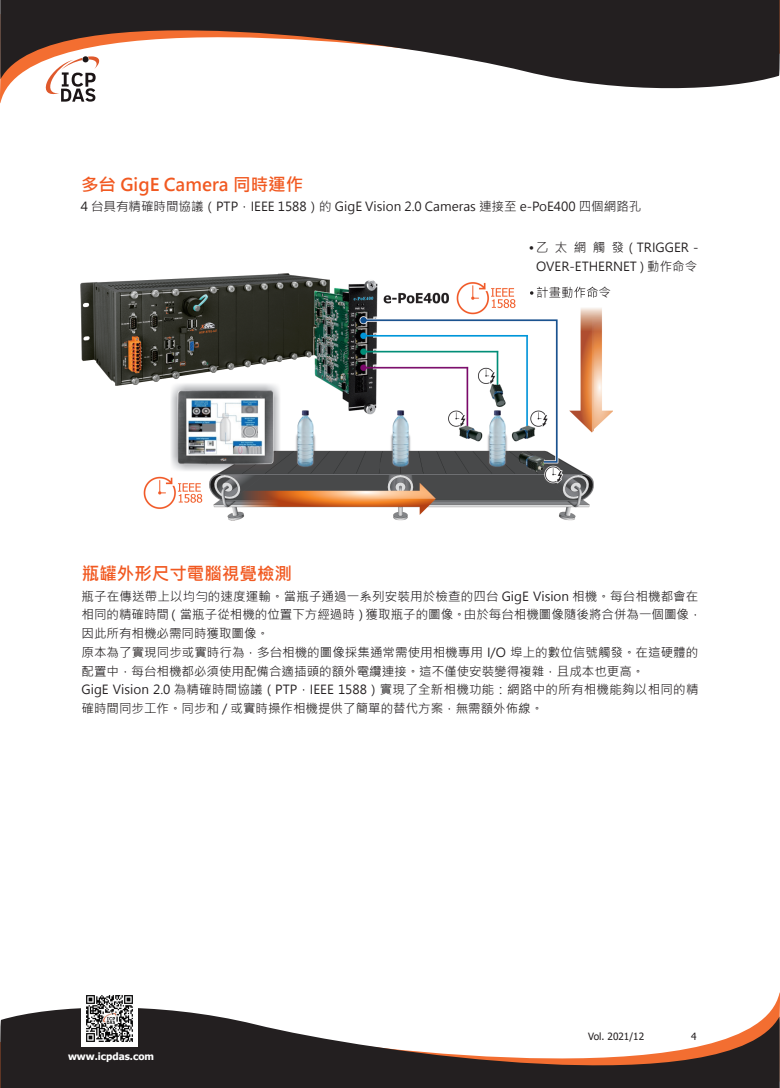
<style>
.page{position:relative;width:780px;height:1088px;background:#fff}
.page>*{position:absolute;margin:0;border:0;box-sizing:border-box;transform-origin:0 0}
.t1{font:700 17.5px "Microsoft Jheng Hei";color:#f15921}
.t2{font:12.5px/18.8px "Microsoft Jheng Hei";color:#231f20}
.t3{font:700 10px "Tahoma";color:#fff}
.t4{font:10px "Tahoma";color:#231f20}
</style>
<div class="page">
<svg style="left:0;top:1000px;width:779px;height:88px;fill:#231f20"></svg>
<svg style="left:0;top:0;width:779px;height:95px;fill:#231f20"></svg>
<svg style="left:46px;top:56px;width:53px;height:46px"></svg>
<img style="left:81px;top:995px;width:56px;height:51px">
<img style="left:81px;top:274px;width:512px;height:246px">
<svg style="left:530px;top:291px;width:4px;height:6px"></svg>
<img style="left:537px;top:287px;width:56px;height:11px">
<img style="left:569px;top:303px;width:44px;height:129px">
<h1 class="t1" style="left:81px;top:173px;width:224px">多台 GigE Camera 同時運作</h1>
<p class="t2" style="left:81px;top:197px;width:562px">4 台具有精確時間協議（PTP，IEEE 1588）的 GigE Vision 2.0 Cameras 連接至 e-PoE400 四個網路孔</p>
<h1 class="t1" style="left:82px;top:563px;width:211px">瓶罐外形尺寸電腦視覺檢測</h1>
<p class="t2" style="left:529px;top:238px;width:171px;text-align:center">• 乙太網觸發 ( TRIGGER -<br>OVER-ETHERNET ) 動作命令</p>
<p class="t2" style="left:81px;top:587px;width:621px">瓶子在傳送帶上以均勻的速度運輸。當瓶子通過一系列安裝用於檢查的四台 GigE Vision 相機。每台相機都會在相同的精確時間（當瓶子從相機的位置下方經過時）獲取瓶子的圖像。由於每台相機圖像隨後將合併為一個圖像，因此所有相機必需同時獲取圖像。<br>原本為了實現同步或實時行為，多台相機的圖像採集通常需使用相機專用 I/O 埠上的數位信號觸發。在這硬體的配置中，每台相機都必須使用配備合適插頭的額外電纜連接。這不僅使安裝變得複雜，且成本也更高。<br>GigE Vision 2.0 為精確時間協議（PTP，IEEE 1588）實現了全新相機功能：網路中的所有相機能夠以相同的精確時間同步工作。同步和 / 或實時操作相機提供了簡單的替代方案，無需額外佈線。</p>
<p class="t3" style="left:68px;top:1049px;width:87px">www.icpdas.com</p>
<p class="t4" style="left:588px;top:1029px;width:57px">Vol. 2021/12</p>
<p class="t4" style="left:691px;top:1029px;width:7px">4</p>
</div>
